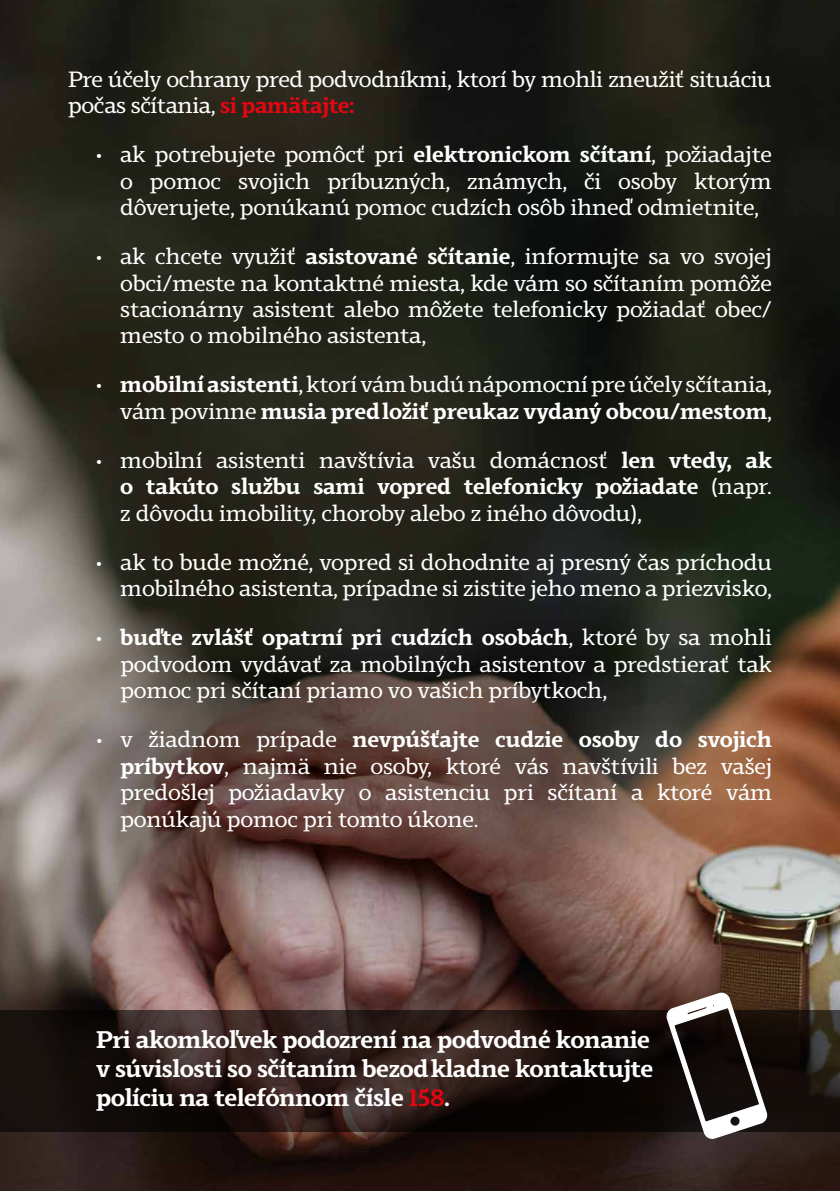
<style>
.page{position:relative;width:840px;height:1191px;background:#fff}
.page>*{position:absolute;margin:0;border:0;box-sizing:border-box;transform-origin:0 0}
.t1{font:700 24px/28.8px "Scharf";letter-spacing:-.02em;color:#fff}
.t2{font:22px/26.4px "Scharf";letter-spacing:-.01em;color:#fff;text-align:justify}
.t3{font:700 22px/26.4px "Scharf";letter-spacing:-.01em;color:#fff;text-align:right}
.s1{font-weight:700;color:#e30613}
.s2{font-weight:700}
.s3{font-weight:400}
.s4{color:#e30613}
</style>
<div class="page">
<img style="left:0;top:0;width:839px;height:1191px">
<svg style="left:0;top:1010px;width:839px;height:122px;background:#211613"></svg>
<svg style="left:665px;top:992px;width:102px;height:147px"></svg>
<p class="t2" style="left:68px;top:64px;width:705px">Pre účely ochrany pred podvodníkmi, ktorí by mohli zneužiť situáciu počas sčítania, <span class="s1">si pamätajte:</span></p>
<p class="t2" style="left:120px;top:139px;width:653px;text-indent:-24px">• ak potrebujete pomôcť pri <span class="s2">elektronickom sčítaní</span>, požiadajte o pomoc svojich príbuzných, známych, či osoby ktorým dôverujete, ponúkanú pomoc cudzích osôb ihneď odmietnite,</p>
<p class="t2" style="left:120px;top:241px;width:653px;text-indent:-24px">• ak chcete využiť <span class="s2">asistované sčítanie</span>, informujte sa vo svojej obci/meste na kontaktné miesta, kde vám so sčítaním pomôže stacionárny asistent alebo môžete telefonicky požiadať obec/ mesto o mobilného asistenta,</p>
<p class="t3" style="left:96px;top:369px;width:677px"><span class="s3">•</span> mobilní asistenti<span class="s3">, ktorí vám budú nápomocní pre účely sčítania, vám povinne</span> musia predložiť preukaz vydaný obcou/mestom<span class="s3">,</span></p>
<p class="t2" style="left:120px;top:445px;width:652px;text-indent:-24px">• mobilní asistenti navštívia vašu domácnosť <span class="s2">len vtedy, ak o takúto službu sami vopred telefonicky požiadate</span> (napr. z dôvodu imobility, choroby alebo z iného dôvodu),</p>
<p class="t2" style="left:96px;top:547px;width:677px;text-align:right">• ak to bude možné, vopred si dohodnite aj presný čas príchodu mobilného asistenta, prípadne si zistite jeho meno a priezvisko,</p>
<p class="t2" style="left:120px;top:622px;width:652px;text-indent:-24px">• <span class="s2">buďte zvlášť opatrní pri cudzích osobách</span>, ktoré by sa mohli podvodom vydávať za mobilných asistentov a predstierať tak pomoc pri sčítaní priamo vo vašich príbytkoch,</p>
<p class="t2" style="left:120px;top:724px;width:653px;text-indent:-24px">• v žiadnom prípade <span class="s2">nevpúšťajte cudzie osoby do svojich príbytkov</span>, najmä nie osoby, ktoré vás navštívili bez vašej predošlej požiadavky o asistenciu pri sčítaní a ktoré vám ponúkajú pomoc pri tomto úkone.</p>
<p class="t1" style="left:96px;top:1023px;width:558px">Pri akomkoľvek podozrení na podvodné konanie v súvislosti so sčítaním bezodkladne kontaktujte políciu na telefónnom čísle <span class="s4">158</span>.</p>
</div>
